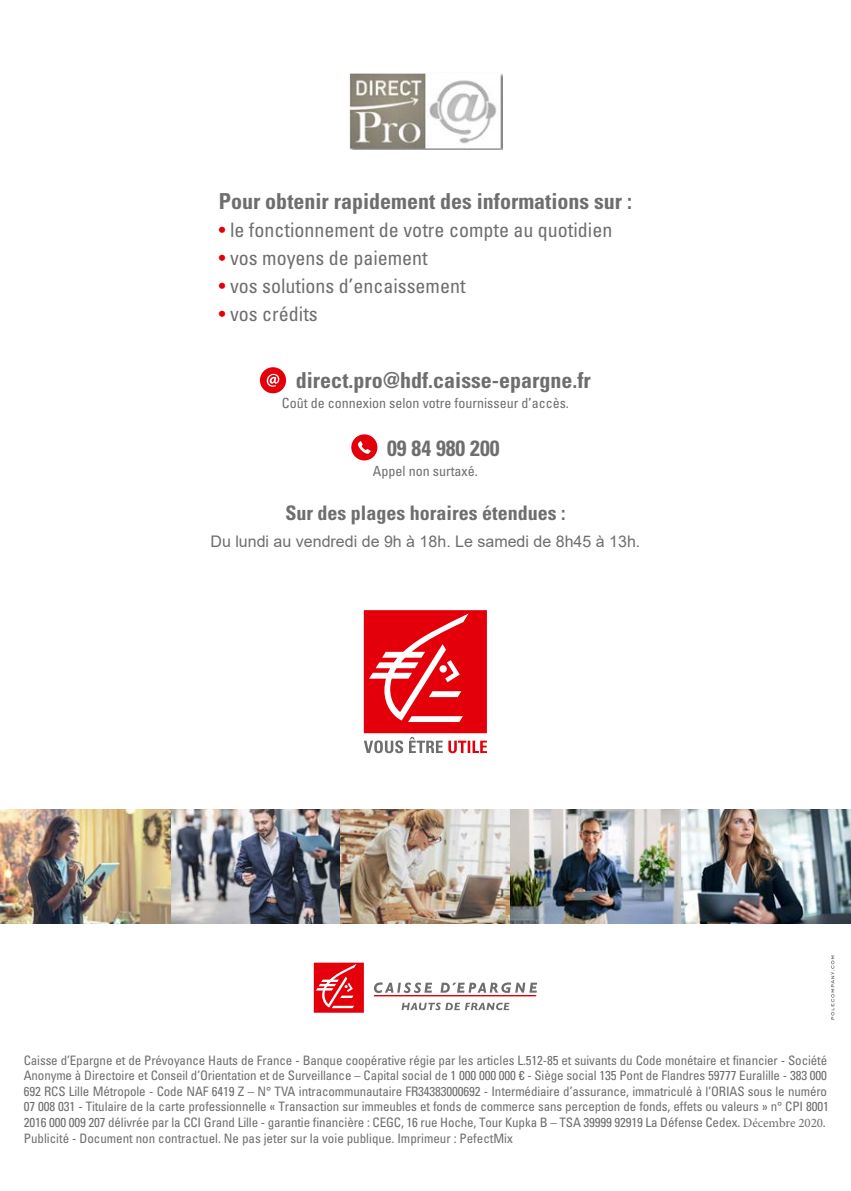
<style>
.page{position:relative;width:851px;height:1191px;background:#fff}
.page>*{position:absolute;margin:0;border:0;box-sizing:border-box;transform-origin:0 0}
.t1{font:700 condensed 22px "Univers";color:#6e6e6e}
.t2{font:condensed 20px "Univers";color:#6e6e6e}
.t3{font:700 condensed 20px "Univers";color:#6e6e6e}
.t4{font:16px "Arial";color:#6e6e6e}
.t5{font:condensed 14px "Univers";color:#6e6e6e}
.t6{font:condensed 13px/15.6px "Univers";letter-spacing:-.01em;color:#6e6e6e}
.s1{color:#e3000b}
.s2{font-family:"Minion Pro";font-stretch:normal}
</style>
<div class="page">
<svg style="left:831px;top:955px;width:3px;height:64px"></svg>
<svg style="left:364px;top:610px;width:123px;height:143px"></svg>
<img style="left:0;top:810px;width:850px;height:113px">
<div style="left:314px;top:962px;width:50px;height:50px;background:#e3000b"></div>
<svg style="left:316px;top:964px;width:40px;height:44px"></svg>
<svg style="left:374px;top:982px;width:163px;height:14px"></svg>
<svg style="left:401px;top:1002px;width:108px;height:8px"></svg>
<div style="left:260px;top:367px;width:26px;height:26px;background:#e3000b;border-radius:50%"></div>
<svg style="left:267px;top:374px;width:12px;height:13px"></svg>
<div style="left:351px;top:434px;width:26px;height:26px;background:#e3000b;border-radius:50%"></div>
<svg style="left:358px;top:441px;width:12px;height:13px"></svg>
<img style="left:349px;top:73px;width:153px;height:77px">
<h1 class="t1" style="left:219px;top:188px;width:414px">Pour obtenir rapidement des informations sur :</h1>
<h2 class="t2" style="left:219px;top:217px;width:395px"><span class="s1">•</span> le fonctionnement de votre compte au quotidien</h2>
<h2 class="t2" style="left:219px;top:245px;width:210px"><span class="s1">•</span> vos moyens de paiement</h2>
<h2 class="t2" style="left:219px;top:273px;width:248px"><span class="s1">•</span> vos solutions d’encaissement</h2>
<h2 class="t2" style="left:219px;top:301px;width:100px"><span class="s1">•</span> vos crédits</h2>
<h1 class="t1" style="left:296px;top:366px;width:296px">direct.pro@hdf.caisse-epargne.fr</h1>
<p class="t5" style="left:282px;top:394px;width:288px">Coût de connexion selon votre fournisseur d’accès.</p>
<h1 class="t1" style="left:387px;top:434px;width:114px">09 84 980 200</h1>
<p class="t5" style="left:373px;top:462px;width:106px">Appel non surtaxé.</p>
<h2 class="t3" style="left:285px;top:500px;width:281px">Sur des plages horaires étendues :</h2>
<p class="t4" style="left:210px;top:530px;width:431px">Du lundi au vendredi de 9h à 18h. Le samedi de 8h45 à 13h.</p>
<p class="t6" style="left:24px;top:1052px;width:806px">Caisse d’Epargne et de Prévoyance Hauts de France - Banque coopérative régie par les articles L.512-85 et suivants du Code monétaire et financier - Société Anonyme à Directoire et Conseil d’Orientation et de Surveillance – Capital social de 1 000 000 000 € - Siège social 135 Pont de Flandres 59777 Euralille - 383 000<br>692 RCS Lille Métropole - Code NAF 6419 Z – N° TVA intracommunautaire FR34383000692 - Intermédiaire d’assurance, immatriculé à l’ORIAS sous le numéro 07 008 031 - Titulaire de la carte professionnelle « Transaction sur immeubles et fonds de commerce sans perception de fonds, effets ou valeurs » n° CPI 8001<br>2016 000 009 207 délivrée par la CCI Grand Lille - garantie financière : CEGC, 16 rue Hoche, Tour Kupka B – TSA 39999 92919 La Défense Cedex. <span class="s2">Décembre 2020</span>.<br>Publicité - Document non contractuel. Ne pas jeter sur la voie publique. Imprimeur : PefectMix</p>
</div>
